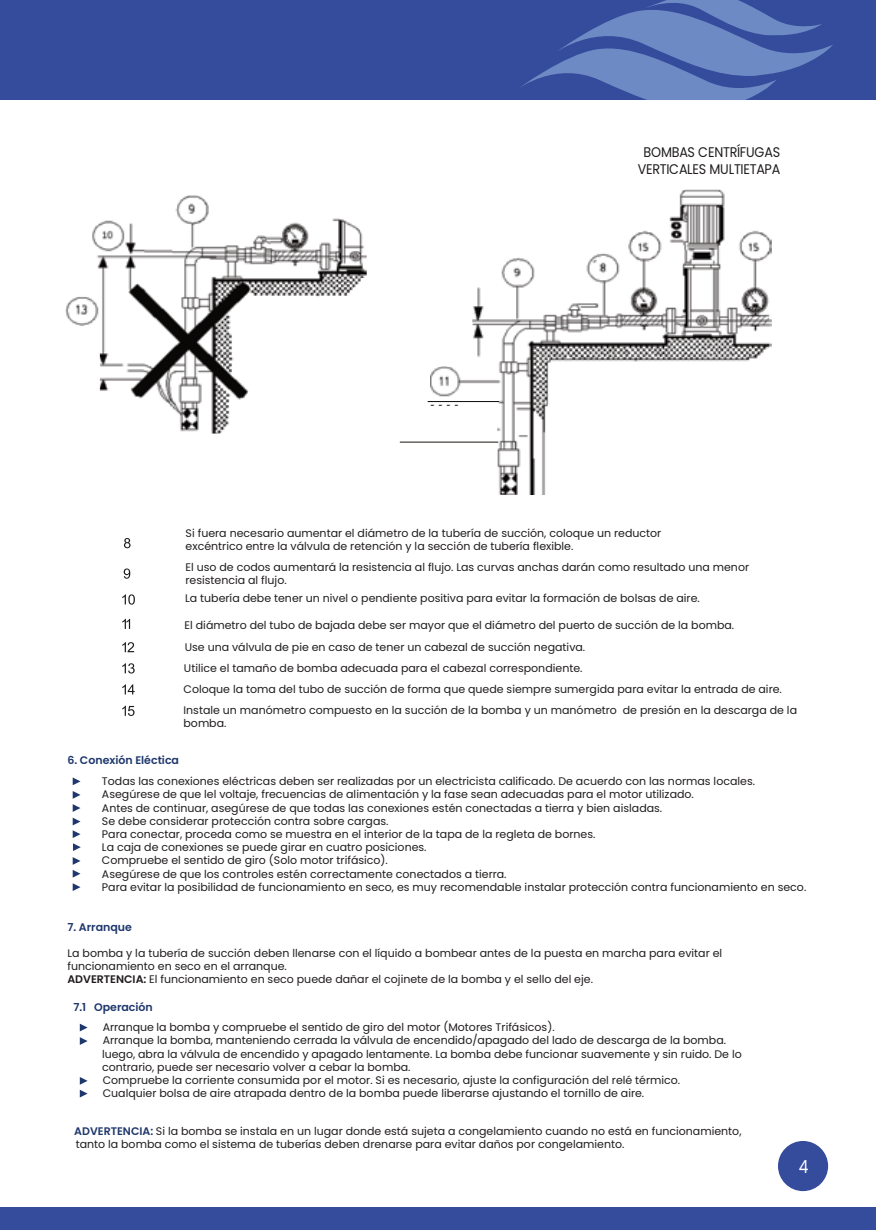
<style>
.page{position:relative;width:876px;height:1230px;background:#fff}
.page>*{position:absolute;margin:0;border:0;box-sizing:border-box;transform-origin:0 0}
.t1{font:18px "Poppins";color:#fff;scale:.85 1}
.t2{font:14px/16.8px "Poppins";letter-spacing:-.02em;color:#201c1c;text-align:center;scale:.91 1}
.t3{font:12px "Times New Roman";color:#171413}
.t4{font:11px/13.2px "Poppins";color:#201c1c}
.t5{font:600 11px "Poppins";color:#1e376c}
.s1{font-weight:600}
.s2{font-weight:600;color:#1e376c}
</style>
<div class="page">
<img style="left:65px;top:196px;width:302px;height:238px">
<img style="left:430px;top:190px;width:342px;height:305px">
<hr style="left:428px;top:401px;width:71px;height:1px;background:#0b0808">
<hr style="left:400px;top:442px;width:98px;height:1px;background:#1a1613">
<svg style="left:124px;top:538px;width:7px;height:10px"></svg>
<svg style="left:124px;top:568px;width:6px;height:11px"></svg>
<svg style="left:122px;top:594px;width:13px;height:11px"></svg>
<svg style="left:122px;top:619px;width:8px;height:10px"></svg>
<svg style="left:122px;top:642px;width:12px;height:10px"></svg>
<svg style="left:122px;top:663px;width:13px;height:11px"></svg>
<svg style="left:122px;top:684px;width:13px;height:10px"></svg>
<svg style="left:122px;top:706px;width:13px;height:10px"></svg>
<div style="left:0;top:0;width:876px;height:100px;background:#354b9b"></div>
<svg style="left:521px;top:0;width:312px;height:100px"></svg>
<div style="left:778px;top:1141px;width:50px;height:50px;background:#354b9b;border-radius:50%"></div>
<div style="left:0;top:1207px;width:876px;height:23px;background:#354b9b"></div>
<svg style="left:73px;top:777px;width:7px;height:8px"></svg>
<svg style="left:73px;top:791px;width:7px;height:21px"></svg>
<svg style="left:73px;top:818px;width:8px;height:33px"></svg>
<svg style="left:73px;top:857px;width:7px;height:34px"></svg>
<svg style="left:80px;top:1024px;width:8px;height:7px"></svg>
<svg style="left:80px;top:1037px;width:8px;height:8px"></svg>
<svg style="left:80px;top:1077px;width:8px;height:21px"></svg>
<p class="t3" style="left:431px;top:396px;width:29px">----</p>
<p class="t2" style="left:638px;top:144px;width:158px">BOMBAS CENTRÍFUGAS<br>VERTICALES MULTIETAPA</p>
<p class="t4" style="left:186px;top:527px;width:477px">Si fuera necesario aumentar el diámetro de la tubería de succión, coloque un reductor excéntrico entre la válvula de retención y la sección de tubería flexible.</p>
<p class="t4" style="left:185px;top:560px;width:565px">El uso de codos aumentará la resistencia al flujo. Las curvas anchas darán como resultado una menor resistencia al flujo.</p>
<p class="t4" style="left:185px;top:591px;width:516px">La tubería debe tener un nivel o pendiente positiva para evitar la formación de bolsas de aire.</p>
<p class="t4" style="left:184px;top:615px;width:552px;line-height:21.2px">El diámetro del tubo de bajada debe ser mayor que el diámetro del puerto de succión de la bomba.<br>Use una válvula de pie en caso de tener un cabezal de succión negativa.<br>Utilice el tamaño de bomba adecuada para el cabezal correspondiente.</p>
<p class="t4" style="left:184px;top:679px;width:615px;line-height:20.4px">Coloque la toma del tubo de succión de forma que quede siempre sumergida para evitar la entrada de aire.<br>Instale un manómetro compuesto en la succión de la bomba y un manómetro de presión en la descarga de la</p>
<p class="t4" style="left:184px;top:717px;width:44px">bomba.</p>
<p class="t5" style="left:67px;top:753px;width:113px">6. Conexión Eléctica</p>
<p class="t4" style="left:102px;top:775px;width:706px">Todas las conexiones eléctricas deben ser realizadas por un electricista calificado. De acuerdo con las normas locales.<br>Asegúrese de que lel voltaje, frecuencias de alimentación y la fase sean adecuadas para el motor utilizado.<br>Antes de continuar, asegúrese de que todas las conexiones estén conectadas a tierra y bien aisladas.<br>Se debe considerar protección contra sobre cargas.<br>Para conectar, proceda como se muestra en el interior de la tapa de la regleta de bornes.<br>La caja de conexiones se puede girar en cuatro posiciones.<br>Compruebe el sentido de giro (Solo motor trifásico).<br>Asegúrese de que los controles estén correctamente conectados a tierra.<br>Para evitar la posibilidad de funcionamiento en seco, es muy recomendable instalar protección contra funcionamiento en seco.</p>
<p class="t5" style="left:67px;top:920px;width:66px">7. Arranque</p>
<p class="t4" style="left:67px;top:947px;width:656px">La bomba y la tubería de succión deben llenarse con el líquido a bombear antes de la puesta en marcha para evitar el funcionamiento en seco en el arranque.<br><span class="s1">ADVERTENCIA:</span> El funcionamiento en seco puede dañar el cojinete de la bomba y el sello del eje.</p>
<p class="t5" style="left:73px;top:1001px;width:81px">7.1 Operación</p>
<p class="t4" style="left:102px;top:1021px;width:641px">Arranque la bomba y compruebe el sentido de giro del motor (Motores Trifásicos).<br>Arranque la bomba, manteniendo cerrada la válvula de encendido/apagado del lado de descarga de la bomba. luego, abra la válvula de encendido y apagado lentamente. La bomba debe funcionar suavemente y sin ruido. De lo contrario, puede ser necesario volver a cebar la bomba.<br>Compruebe la corriente consumida por el motor. Si es necesario, ajuste la configuración del relé térmico.<br>Cualquier bolsa de aire atrapada dentro de la bomba puede liberarse ajustando el tornillo de aire.</p>
<p class="t4" style="left:74px;top:1125px;width:669px"><span class="s2">ADVERTENCIA:</span> Si la bomba se instala en un lugar donde está sujeta a congelamiento cuando no está en funcionamiento, tanto la bomba como el sistema de tuberías deben drenarse para evitar daños por congelamiento.</p>
<h1 class="t1" style="left:799px;top:1156px;width:13px">4</h1>
</div>
